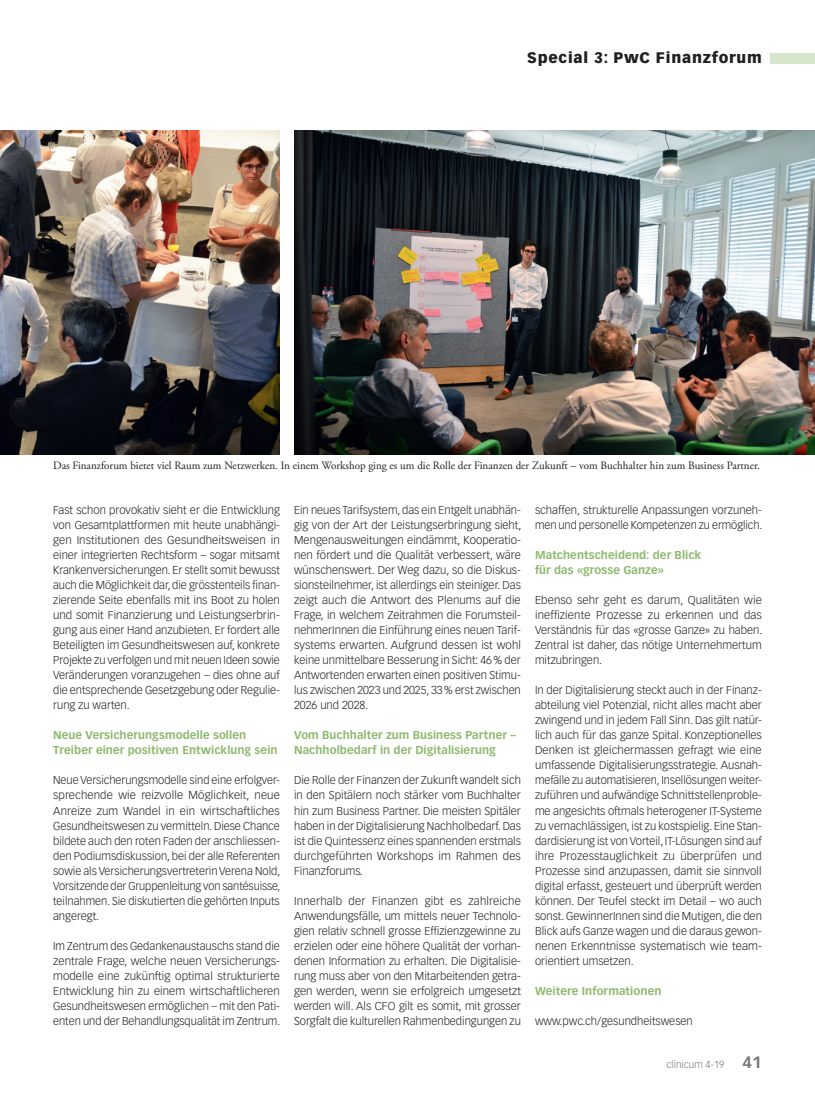
<style>
.page{position:relative;width:815px;height:1099px;background:#fff}
.page>*{position:absolute;margin:0;border:0;box-sizing:border-box;transform-origin:0 0}
.t1{font:900 15px "Vectora LT Std";letter-spacing:.05em;color:#231f20}
.Lauftext{font:300 11.25px/15px "Vectora LT Std";color:#231f20;text-align:justify}
.ZT_Special{font:700 11.25px/15px "Vectora LT Std";letter-spacing:.005em;color:#8db96e}
.Legende{font:11.25px "Adobe Garamond Pro";color:#231f20}
.t2{font:300 10px "Vectora LT Std";color:#76787b}
.s1{font-weight:700;font-size:16.25px}
</style>
<div class="page">
<div style="left:770px;top:53px;width:45px;height:10px;background:#d8e5cd"></div>
<img style="left:294px;top:130px;width:521px;height:324px">
<img style="left:0;top:130px;width:280px;height:324px">
<h1 class="t1" style="left:527px;top:49px;width:236px">Special 3: PwC Finanzforum</h1>
<p class="Legende" style="left:53px;top:459px;width:708px">Das Finanzforum bietet viel Raum zum Netzwerken. In einem Workshop ging es um die Rolle der Finanzen der Zukunft – vom Buchhalter hin zum Business Partner.</p>
<p class="Lauftext" style="left:53px;top:503px;width:228px">Fast schon provokativ sieht er die Entwicklung von Gesamtplattformen mit heute unabhängi&shy;gen Institutionen des Gesundheitsweisen in einer integrierten Rechtsform – sogar mitsamt Krankenversicherungen. Er stellt somit bewusst auch die Möglichkeit dar, die grösstenteils finan&shy;zierende Seite ebenfalls mit ins Boot zu holen und somit Finanzierung und Leistungserbrin&shy;gung aus einer Hand anzubieten. Er fordert alle Beteiligten im Gesundheitswesen auf, konkrete Projekte zu verfolgen und mit neuen Ideen sowie Veränderungen voranzugehen – dies ohne auf die entsprechende Gesetzgebung oder Regulie&shy;rung zu warten.</p>
<p class="ZT_Special" style="left:53px;top:728px;width:226px">Neue Versicherungsmodelle sollen<br>Treiber einer positiven Entwicklung sein</p>
<p class="Lauftext" style="left:53px;top:773px;width:229px">Neue Versicherungsmodelle sind eine erfolgver&shy;sprechende wie reizvolle Möglichkeit, neue Anreize zum Wandel in ein wirtschaftliches Gesundheitswesen zu vermitteln. Diese Chance bildete auch den roten Faden der anschliessen&shy;den Podiumsdiskussion, bei der alle Referenten sowie als Versicherungsvertreterin Verena Nold, Vorsitzende der Gruppenleitung von santésuisse, teilnahmen. Sie diskutierten die gehörten Inputs angeregt.</p>
<p class="Lauftext" style="left:53px;top:938px;width:229px">Im Zentrum des Gedankenaustauschs stand die zentrale Frage, welche neuen Versicherungs&shy;modelle eine zukünftig optimal strukturierte Entwicklung hin zu einem wirtschaftlicheren Gesundheitswesen ermöglichen – mit den Pati&shy;enten und der Behandlungsqualität im Zentrum.</p>
<p class="Lauftext" style="left:294px;top:503px;width:229px">Ein neues Tarifsystem, das ein Entgelt unabhän&shy;gig von der Art der Leistungserbringung sieht, Mengenausweitungen eindämmt, Kooperatio&shy;nen fördert und die Qualität verbessert, wäre wünschenswert. Der Weg dazu, so die Diskus&shy;sionsteilnehmer, ist allerdings ein steiniger. Das zeigt auch die Antwort des Plenums auf die Frage, in welchem Zeitrahmen die Forumsteil&shy;nehmerInnen die Einführung eines neuen Tarif&shy;systems erwarten. Aufgrund dessen ist wohl keine unmittelbare Besserung in Sicht: 46% der Antwortenden erwarten einen positiven Stimu&shy;lus zwischen 2023 und 2025, 33% erst zwischen 2026 und 2028.</p>
<p class="ZT_Special" style="left:294px;top:728px;width:223px">Vom Buchhalter zum Business Partner –<br>Nachholbedarf in der Digitalisierung</p>
<p class="Lauftext" style="left:294px;top:773px;width:228px">Die Rolle der Finanzen der Zukunft wandelt sich in den Spitälern noch stärker vom Buchhalter hin zum Business Partner. Die meisten Spitäler haben in der Digitalisierung Nachholbedarf. Das ist die Quintessenz eines spannenden erstmals durchgeführten Workshops im Rahmen des Finanzforums.</p>
<p class="Lauftext" style="left:294px;top:893px;width:228px">Innerhalb der Finanzen gibt es zahlreiche Anwendungsfälle, um mittels neuer Technolo&shy;gien relativ schnell grosse Effizienzgewinne zu erzielen oder eine höhere Qualität der vorhan&shy;denen Information zu erhalten. Die Digitalisie&shy;rung muss aber von den Mitarbeitenden getra&shy;gen werden, wenn sie erfolgreich umgesetzt werden will. Als CFO gilt es somit, mit grosser Sorgfalt die kulturellen Rahmenbedingungen zu</p>
<p class="Lauftext" style="left:535px;top:503px;width:229px">schaffen, strukturelle Anpassungen vorzuneh&shy;men und personelle Kompetenzen zu ermöglich.</p>
<p class="ZT_Special" style="left:535px;top:548px;width:168px">Matchentscheidend: der Blick für das «grosse Ganze»</p>
<p class="Lauftext" style="left:535px;top:593px;width:229px">Ebenso sehr geht es darum, Qualitäten wie ineffiziente Prozesse zu erkennen und das Verständnis für das «grosse Ganze» zu haben.<br>Zentral ist daher, das nötige Unternehmertum mitzubringen.</p>
<p class="Lauftext" style="left:535px;top:683px;width:228px">In der Digitalisierung steckt auch in der Finanz&shy;abteilung viel Potenzial, nicht alles macht aber zwingend und in jedem Fall Sinn. Das gilt natür&shy;lich auch für das ganze Spital. Konzeptionelles Denken ist gleichermassen gefragt wie eine umfassende Digitalisierungsstrategie. Ausnah&shy;mefälle zu automatisieren, Insellösungen weiter&shy;zuführen und aufwändige Schnittstellenproble&shy;me angesichts oftmals heterogener IT-Systeme zu vernachlässigen, ist zu kostspielig. Eine Stan&shy;dardisierung ist von Vorteil, IT-Lösungen sind auf ihre Prozesstauglichkeit zu überprüfen und Prozesse sind anzupassen, damit sie sinnvoll digital erfasst, gesteuert und überprüft werden können. Der Teufel steckt im Detail – wo auch sonst. GewinnerInnen sind die Mutigen, die den Blick aufs Ganze wagen und die daraus gewon&shy;nenen Erkenntnisse systematisch wie team&shy;orientiert umsetzen.</p>
<p class="ZT_Special" style="left:535px;top:983px;width:128px">Weitere Informationen</p>
<p class="Lauftext" style="left:535px;top:1013px;width:159px">www.pwc.ch/gesundheitswesen</p>
<p class="t2" style="left:667px;top:1058px;width:97px">clinicum 4-19 <span class="s1">41</span></p>
</div>
